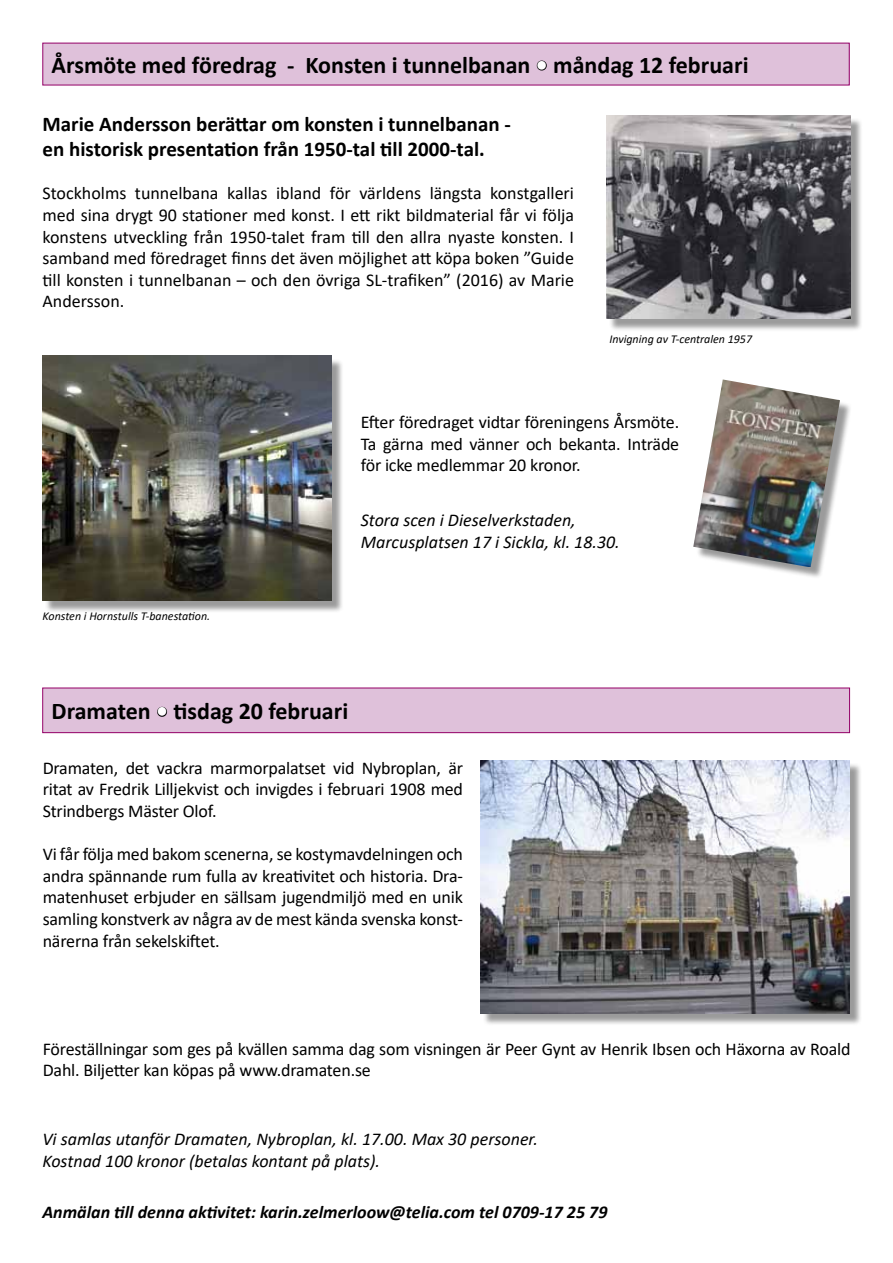
<style>
.page{position:relative;width:893px;height:1263px;background:#fff}
.page>*{position:absolute;margin:0;border:0;box-sizing:border-box;transform-origin:0 0}
.t1{font:700 24px "Calibri";color:#000}
.t2{font:700 21px/25.2px "Calibri";color:#000}
.t3{font:18px/21.6px "Calibri";letter-spacing:-.01em;color:#000;text-align:justify}
.t4{font:italic 18px/21.6px "Calibri";color:#000}
.t5{font:italic 700 18px "Calibri";color:#000}
.t6{font:italic 12px "Calibri";color:#000}
.s1{color:#fff}
</style>
<div class="page">
<div style="left:43px;top:43px;width:806px;height:42px;background:#dfc1da"></div>
<svg style="left:536px;top:60px;width:11px;height:11px"></svg>
<div style="left:43px;top:688px;width:807px;height:45px;background:#dfc1da"></div>
<svg style="left:157px;top:706px;width:11px;height:11px"></svg>
<div style="left:42px;top:688px;width:808px;height:45px;border:1px solid #940067"></div>
<div style="left:45px;top:358px;width:299px;height:255px;background:#000;opacity:.4"></div>
<img style="left:43px;top:356px;width:288px;height:245px">
<div style="left:483px;top:763px;width:379px;height:263px;background:#000;opacity:.4"></div>
<img style="left:480px;top:760px;width:369px;height:253px">
<div style="left:609px;top:118px;width:253px;height:214px;background:#000;opacity:.4"></div>
<img style="left:607px;top:115px;width:243px;height:204px">
<div style="left:696px;top:382px;width:156px;height:197px;background:#000;opacity:.4"></div>
<img style="left:693px;top:379px;width:147px;height:188px">
<h1 class="t1" style="left:52px;top:48px;width:698px">Årsmöte med föredrag - Konsten i tunnelbanan <span class="s1">•</span> måndag 12 februari</h1>
<p class="t2" style="left:43px;top:111px;width:470px">Marie Andersson berättar om konsten i tunnelbanan - en historisk presentation från 1950-tal till 2000-tal.</p>
<p class="t3" style="left:43px;top:182px;width:533px">Stockholms tunnelbana kallas ibland för världens längsta konstgalleri med sina drygt 90 stationer med konst. I ett rikt bildmaterial får vi följa konstens utveckling från 1950-talet fram till den allra nyaste konsten. I samband med föredraget finns det även möjlighet att köpa boken ”Guide till konsten i tunnelbanan – och den övriga SL-trafiken” (2016) av Marie Andersson.</p>
<p class="t6" style="left:609px;top:330px;width:144px">Invigning av T-centralen 1957</p>
<p class="t3" style="left:361px;top:411px;width:320px">Efter föredraget vidtar föreningens Årsmöte.<br>Ta gärna med vänner och bekanta. Inträde för icke medlemmar 20 kronor.</p>
<p class="t6" style="left:43px;top:608px;width:169px">Konsten i Hornstulls T-banestation.</p>
<p class="t4" style="left:361px;top:508px;width:261px">Stora scen i Dieselverkstaden,<br>Marcusplatsen 17 i Sickla, kl. 18.30.</p>
<h1 class="t1" style="left:52px;top:694px;width:298px">Dramaten <span class="s1">•</span> tisdag 20 februari</h1>
<p class="t3" style="left:43px;top:756px;width:422px">Dramaten, det vackra marmorpalatset vid Nybroplan, är ritat av Fredrik Lilljekvist och invigdes i februari 1908 med Strindbergs Mäster Olof.</p>
<p class="t3" style="left:43px;top:843px;width:422px">Vi får följa med bakom scenerna, se kostymavdelningen och andra spännande rum fulla av kreativitet och historia. Dra&shy;matenhuset erbjuder en sällsam jugendmiljö med en unik samling konstverk av några av de mest kända svenska konst&shy;närerna från sekelskiftet.</p>
<p class="t3" style="left:43px;top:1037px;width:809px">Föreställningar som ges på kvällen samma dag som visningen är Peer Gynt av Henrik Ibsen och Häxorna av Roald<br>Dahl. Biljetter kan köpas på www.dramaten.se</p>
<p class="t4" style="left:42px;top:1128px;width:497px">Vi samlas utanför Dramaten, Nybroplan, kl. 17.00. Max 30 personer.<br>Kostnad 100 kronor (betalas kontant på plats).</p>
<p class="t5" style="left:42px;top:1200px;width:567px">Anmälan till denna aktivitet: karin.zelmerloow@telia.com tel 0709-17 25 79</p>
</div>
